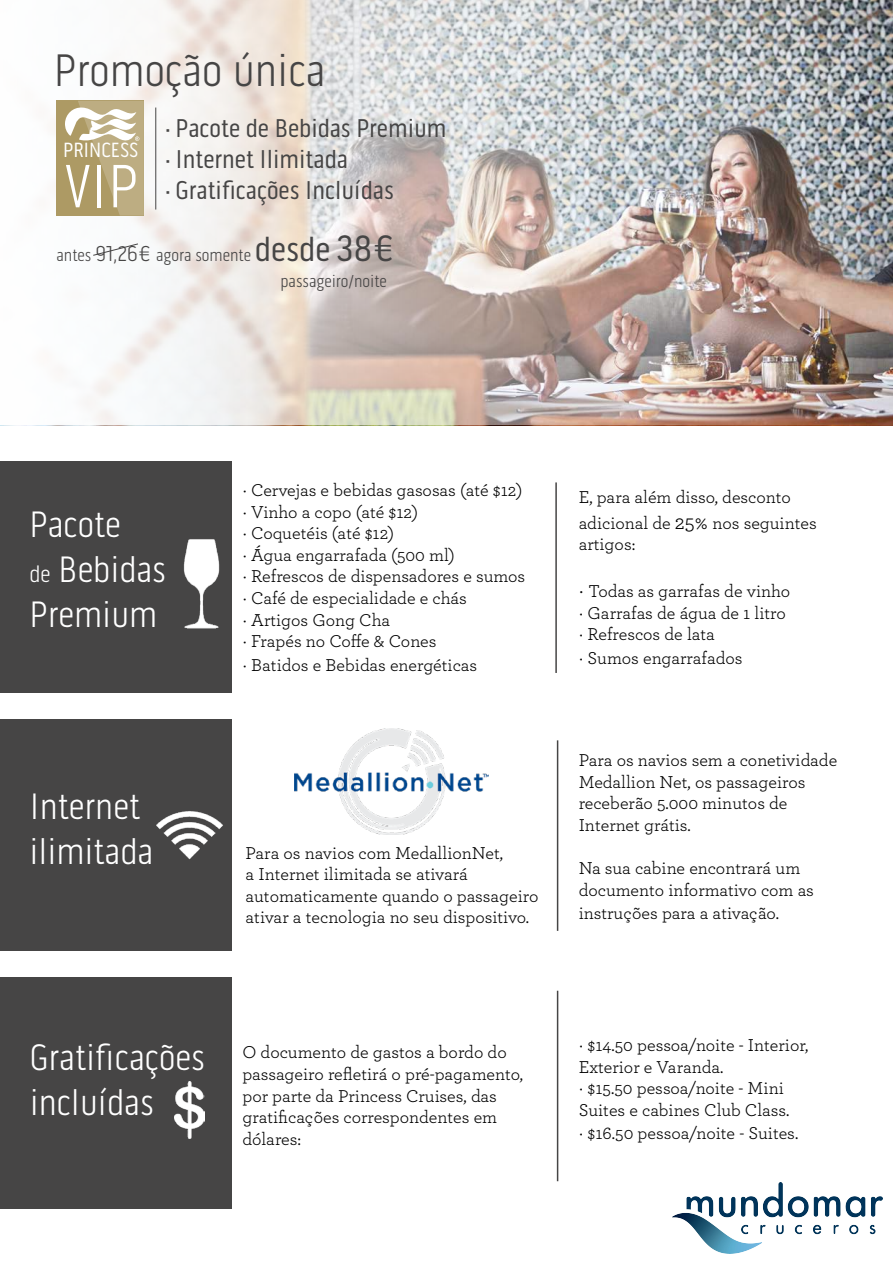
<style>
.page{position:relative;width:893px;height:1263px;background:#fff}
.page>*{position:absolute;margin:0;border:0;box-sizing:border-box;transform-origin:0 0}
.t1{font:300 62.25px "Pill Gothic 300 mg";color:#fff}
.t2{font:300 46.5px "Pill Gothic 300 mg";color:#464545}
.t3{font:300 37.5px/45px "Pill Gothic 300 mg";color:#fff}
.t4{font:26.25px/30.8px "Pill Gothic 300 mg";color:#464545}
.t5{font:21px "Pill Gothic 300 mg";color:#fff}
.t6{font:18px/21.6px "Archer";color:#000}
.t7{font:300 17.55px/26.4px "Pill Gothic 300 mg";color:#464545}
.s1{font-size:22.05px}
.s2{font-weight:400;font-size:35.25px}
.s3{font-weight:400;font-size:37.5px}
.s4{font-size:24px}
.s5{font-size:21px}
.s6{font-size:19.5px}
</style>
<div class="page">
<div style="left:0;top:461px;width:231px;height:232px;background:#464545"></div>
<div style="left:0;top:720px;width:231px;height:231px;background:#464545"></div>
<div style="left:0;top:977px;width:231px;height:232px;background:#464545"></div>
<img style="left:183px;top:535px;width:49px;height:96px">
<img style="left:156px;top:811px;width:67px;height:49px">
<img style="left:175px;top:1081px;width:29px;height:58px">
<hr style="left:555px;top:482px;width:2px;height:191px;background:#464545">
<hr style="left:557px;top:740px;width:1px;height:191px;background:#464545">
<img style="left:295px;top:728px;width:193px;height:106px">
<hr style="left:557px;top:991px;width:1px;height:190px;background:#464545">
<img style="left:52px;top:0;width:841px;height:425px">
<div style="left:57px;top:100px;width:87px;height:116px;background:#ad9a64"></div>
<hr style="left:155px;top:108px;width:1px;height:102px;background:#464545">
<svg style="left:92px;top:243px;width:47px;height:13px"></svg>
<svg style="left:65px;top:101px;width:79px;height:115px"></svg>
<img style="left:673px;top:1183px;width:209px;height:70px">
<h2 class="t2" style="left:54px;top:44px;width:273px">Promoção única</h2>
<p class="t5" style="left:63px;top:138px;width:77px">PRINCESS</p>
<h1 class="t1" style="left:65px;top:150px;width:75px">VIP</h1>
<h3 class="t4" style="left:165px;top:113px;width:283px">· Pacote de Bebidas Premium · Internet Ilimitada<br>· Gratificações Incluídas</h3>
<p class="t7" style="left:281px;top:241px;width:118px;text-indent:-224px">antes <span class="s1">91,26€</span> agora somente <span class="s2">desde</span> <span class="s3">38€ </span>passageiro/noite</p>
<h3 class="t3" style="left:30px;top:502px;width:138px">Pacote<br><span class="s4">de</span> Bebidas<br>Premium</h3>
<h3 class="t3" style="left:30px;top:784px;width:125px">Internet ilimitada</h3>
<p class="t6" style="left:242px;top:478px;width:284px">· Cervejas e bebidas gasosas (até $12) · Vinho a copo (até $12)<br>· Coquetéis (até $12)<br>· Água engarrafada (500 ml)<br>· Refrescos de dispensadores e sumos · Café de especialidade e chás<br>· Artigos Gong Cha<br>· Frapés no Coffe &amp; Cones</p>
<p class="t6" style="left:242px;top:653px;width:236px">· Batidos e Bebidas energéticas</p>
<p class="t6" style="left:246px;top:841px;width:294px">Para os navios com MedallionNet,<br>a Internet ilimitada se ativará automaticamente quando o passageiro ativar a tecnologia no seu dispositivo.</p>
<p class="t6" style="left:579px;top:484px;width:240px;line-height:25.2px">E, para além disso, desconto adicional de <span class="s5">25%</span> nos seguintes</p>
<p class="t6" style="left:579px;top:533px;width:58px">artigos:</p>
<p class="t6" style="left:579px;top:579px;width:213px"><span class="s6">·</span> Todas as garrafas de vinho · Garrafas de água de 1 litro · Refrescos de lata</p>
<p class="t6" style="left:579px;top:646px;width:165px">· Sumos engarrafados</p>
<p class="t6" style="left:579px;top:748px;width:260px">Para os navios sem a conetividade<br>Medallion Net, os passageiros receberão 5.000 minutos de<br>Internet grátis.</p>
<p class="t6" style="left:579px;top:856px;width:237px">Na sua cabine encontrará um documento informativo com as</p>
<p class="t6" style="left:579px;top:901px;width:202px">instruções para a ativação.</p>
<h3 class="t3" style="left:30px;top:1035px;width:177px">Gratificações incluídas</h3>
<p class="t6" style="left:242px;top:1041px;width:282px">O documento de gastos a bordo do passageiro refletirá o pré-pagamento, por parte da Princess Cruises, das gratificações correspondentes em dólares:</p>
<p class="t6" style="left:579px;top:1033px;width:231px">· $14.50 pessoa/noite - Interior,<br>Exterior e Varanda.<br>· $15.50 pessoa/noite - Mini<br>Suites e cabines Club Class.</p>
<p class="t6" style="left:579px;top:1122px;width:221px">· $16.50 pessoa/noite - Suites.</p>
</div>
